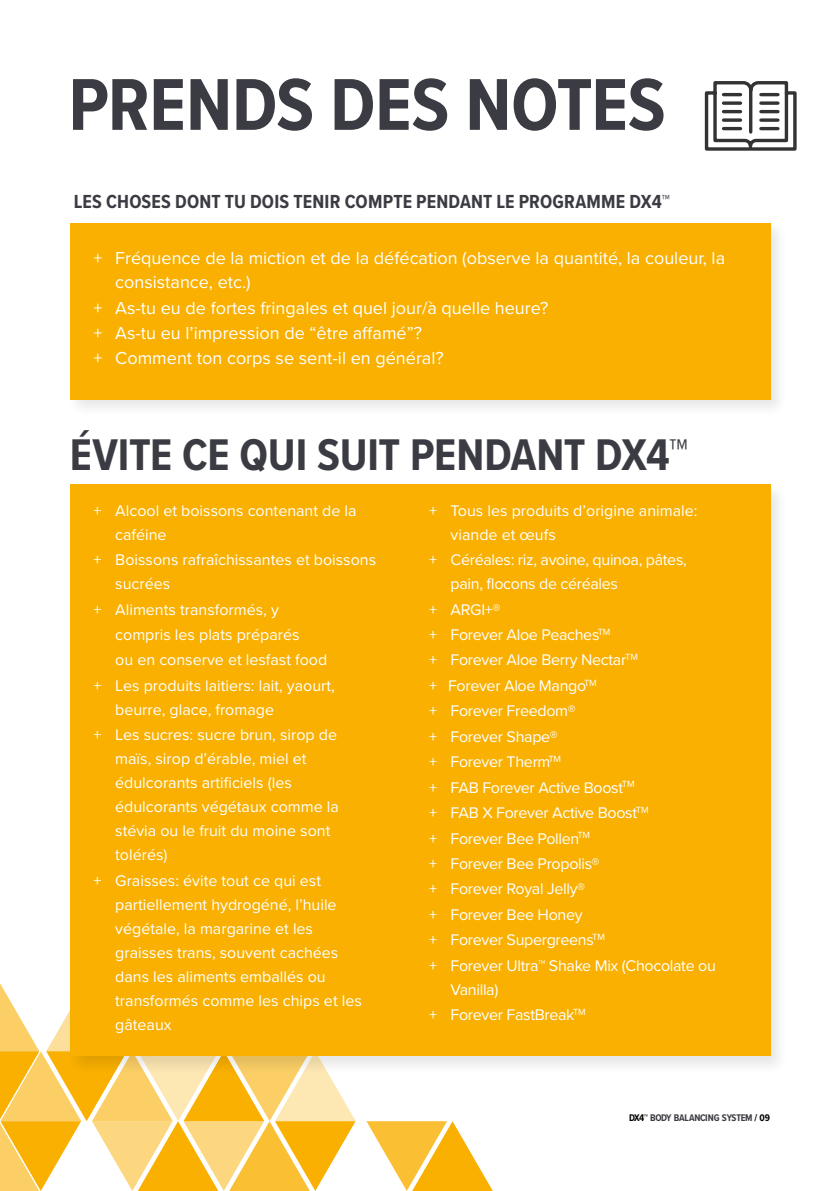
<style>
.page{position:relative;width:840px;height:1191px;background:#fff}
.page>*{position:absolute;margin:0;border:0;box-sizing:border-box;transform-origin:0 0}
.t1{font:700 76px "Proxima Nova Cond";letter-spacing:-.005em;color:#3b3c43}
.t2{font:700 46px "Proxima Nova Cond";letter-spacing:-.005em;color:#3b3c43}
.t3{font:700 19.6px "Proxima Nova Cond";letter-spacing:.01em;color:#3b3c43}
.t4{font:18px "Proxima Nova";color:#fff}
.t5{font:16px "Proxima Nova";color:#fff}
.t6{font:16px "Proxima Nova";letter-spacing:-.02em;color:#fff}
.t7{font:700 10px "Proxima Nova Cond";letter-spacing:-.03em;color:#3b3c43}
.s1{color:#000}
</style>
<div class="page">
<svg style="left:0;top:983px;width:492px;height:208px"></svg>
<div style="left:66px;top:219px;width:722px;height:199px;background:#000;opacity:.1"></div>
<div style="left:70px;top:223px;width:699px;height:176px;background:#f9b000"></div>
<div style="left:66px;top:481px;width:722px;height:594px;background:#000;opacity:.1"></div>
<div style="left:70px;top:484px;width:699px;height:572px;background:#f9b000"></div>
<svg style="left:704px;top:81px;width:93px;height:70px"></svg>
<h1 class="t1" style="left:68px;top:49px;width:598px">PRENDS DES NOTES</h1>
<p class="t3" style="left:74px;top:187px;width:596px">LES CHOSES DONT TU DOIS TENIR COMPTE PENDANT LE PROGRAMME DX4™</p>
<p class="t4" style="left:94px;top:245px;width:632px">+ Fréquence de la miction et de la défécation (observe la quantité, la couleur, la</p>
<p class="t4" style="left:115px;top:269px;width:137px">consistance, etc.)</p>
<p class="t4" style="left:94px;top:294px;width:456px">+ As-tu eu de fortes fringales et quel jour/à quelle heure?</p>
<p class="t4" style="left:94px;top:319px;width:330px">+ As-tu eu l’impression de “être affamé”?</p>
<p class="t4" style="left:94px;top:345px;width:351px">+ Comment ton corps se sent-il en général?</p>
<h2 class="t2" style="left:70px;top:421px;width:617px">ÉVITE CE QUI SUIT PENDANT DX4™</h2>
<p class="t5" style="left:94px;top:498px;width:264px">+ Alcool et boissons contenant de la</p>
<p class="t5" style="left:115px;top:522px;width:53px">caféine</p>
<p class="t5" style="left:94px;top:548px;width:284px">+ Boissons rafraîchissantes et boissons</p>
<p class="t5" style="left:115px;top:572px;width:56px">sucrées</p>
<p class="t5" style="left:94px;top:597px;width:187px">+ Aliments transformés, y</p>
<p class="t5" style="left:115px;top:622px;width:186px">compris les plats préparés</p>
<p class="t5" style="left:115px;top:648px;width:213px">ou en conserve et lesfast food</p>
<p class="t5" style="left:94px;top:673px;width:243px">+ Les produits laitiers: lait, yaourt,</p>
<p class="t5" style="left:115px;top:697px;width:160px">beurre, glace, fromage</p>
<p class="t5" style="left:94px;top:723px;width:245px">+ Les sucres: sucre brun, sirop de</p>
<p class="t5" style="left:115px;top:747px;width:193px">maïs, sirop d’érable, miel et</p>
<p class="t5" style="left:115px;top:771px;width:178px">édulcorants artificiels (les</p>
<p class="t5" style="left:115px;top:795px;width:225px">édulcorants végétaux comme la</p>
<p class="t5" style="left:115px;top:819px;width:216px">stévia ou le fruit du moine sont</p>
<p class="t5" style="left:115px;top:843px;width:54px">tolérés)</p>
<p class="t5" style="left:94px;top:868px;width:229px">+ Graisses: évite tout ce qui est</p>
<p class="t5" style="left:115px;top:892px;width:223px">partiellement hydrogéné, l’huile</p>
<p class="t5" style="left:115px;top:916px;width:199px">végétale, la margarine et les</p>
<p class="t5" style="left:115px;top:940px;width:224px">graisses trans, souvent cachées</p>
<p class="t5" style="left:115px;top:964px;width:212px">dans les aliments emballés ou</p>
<p class="t5" style="left:115px;top:988px;width:248px">transformés comme les chips et les</p>
<p class="t5" style="left:115px;top:1012px;width:58px">gâteaux</p>
<p class="t5" style="left:429px;top:498px;width:270px">+ Tous les produits d’origine animale:</p>
<p class="t5" style="left:450px;top:522px;width:107px">viande et œufs</p>
<p class="t6" style="left:429px;top:548px;width:259px">+ Céréales: riz, avoine, quinoa, pâtes,</p>
<p class="t6" style="left:450px;top:572px;width:169px">pain, flocons de céréales</p>
<p class="t5" style="left:429px;top:597px;width:73px">+ ARGI+®</p>
<p class="t6" style="left:429px;top:622px;width:183px">+ Forever Aloe Peaches<sup>TM</sup></p>
<p class="t6" style="left:429px;top:648px;width:210px">+ Forever Aloe Berry Nectar<sup>TM</sup></p>
<p class="t6" style="left:429px;top:673px;width:169px">+ Forever Aloe Mango<sup>TM</sup></p>
<p class="t6" style="left:429px;top:699px;width:148px">+ Forever Freedom®</p>
<p class="t6" style="left:429px;top:724px;width:130px">+ Forever Shape®</p>
<p class="t6" style="left:429px;top:750px;width:134px">+ Forever Therm<sup>TM</sup></p>
<p class="t6" style="left:429px;top:775px;width:207px">+ FAB Forever Active Boost<sup>TM</sup></p>
<p class="t6" style="left:429px;top:801px;width:221px">+ FAB X Forever Active Boost<sup>TM</sup></p>
<p class="t6" style="left:429px;top:826px;width:162px">+ Forever Bee Pollen<sup>TM</sup></p>
<p class="t6" style="left:429px;top:851px;width:172px">+ Forever Bee Propolis®</p>
<p class="t6" style="left:429px;top:877px;width:157px">+ Forever Royal Jelly®</p>
<p class="t6" style="left:429px;top:902px;width:155px">+ Forever Bee Honey</p>
<p class="t6" style="left:429px;top:928px;width:177px">+ Forever Supergreens<sup>TM</sup></p>
<p class="t6" style="left:429px;top:953px;width:288px">+ Forever Ultra™ Shake Mix (Chocolate ou</p>
<p class="t6" style="left:450px;top:977px;width:49px">Vanilla)</p>
<p class="t6" style="left:429px;top:1003px;width:158px">+ Forever FastBreak<sup>TM</sup></p>
<p class="t7" style="left:628px;top:1110px;width:142px"><span class="s1">DX4™️</span> BODY BALANCING SYSTEM <span class="s1">/ 09</span></p>
</div>
